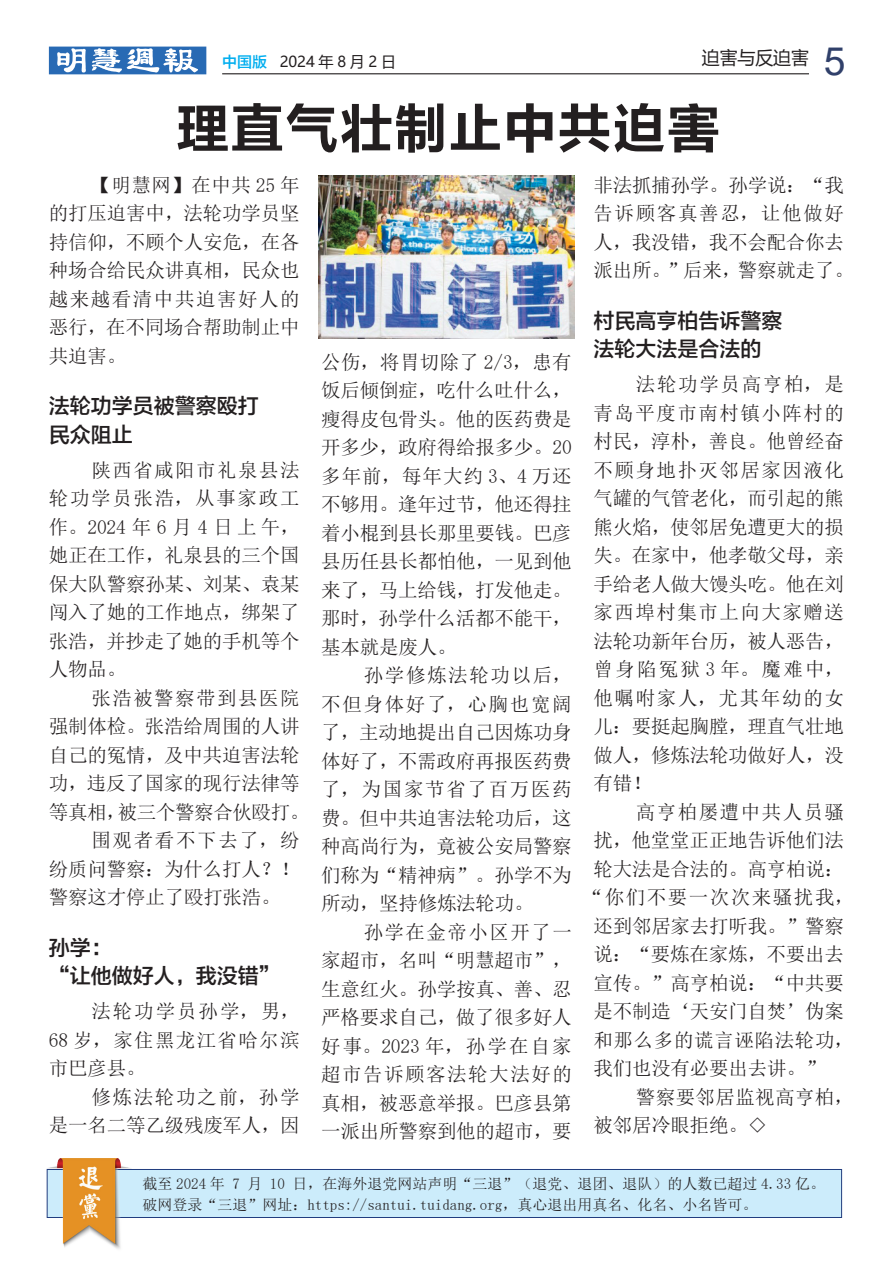
<style>
.page{position:relative;width:893px;height:1263px;background:#fff}
.page>*{position:absolute;margin:0;border:0;box-sizing:border-box;transform-origin:0 0}
.t1{font:54px "FZLTCHK GBK1 0";letter-spacing:.01em;color:#231f20}
.t2{font:39px "Arial";color:#30406a}
.t3{font:21px/28.5px "FZLTZHK GBK1 0";color:#231f20}
.t4{font:19.5px/28.5px "N Sim Sun";letter-spacing:-.01em;color:#231f20;text-align:justify}
.t5{font:19.5px "N Sim Sun";letter-spacing:.075em;color:#231f20}
.t6{font:19.5px "N Sim Sun";letter-spacing:.08em;color:#231f20}
.t7{font:19.5px "N Sim Sun";letter-spacing:.035em;color:#231f20}
.t8{font:19.5px "N Sim Sun";letter-spacing:.02em;color:#231f20}
.t9{font:19.5px "N Sim Sun";letter-spacing:.085em;color:#231f20}
.t10{font:18px "Microsoft Ya Hei";letter-spacing:-.01em;color:#231f20}
.t11{font:15px/21px "Sim Sun";color:#231f20}
.t12{font:15px "Microsoft Ya Hei";color:#231f20}
.s1{font-family:"FZLTZHK GBK1 0";color:#00aeef}
</style>
<div class="page">
<hr style="left:222px;top:73px;width:587px;height:1px;background:#231f20">
<svg style="left:49px;top:47px;width:157px;height:27px"></svg>
<div style="left:47px;top:1169px;width:795px;height:49px;background:#ccecfb;border:1px solid #213d7f"></div>
<img style="left:47px;top:1159px;width:84px;height:90px">
<img style="left:319px;top:175px;width:255px;height:163px">
<p class="t12" style="left:222px;top:51px;width:176px"><span class="s1">中国版</span> 2024 年 8 月 2 日</p>
<h2 class="t2" style="left:824px;top:34px;width:23px">5</h2>
<p class="t10" style="left:702px;top:46px;width:109px">迫害与反迫害</p>
<h1 class="t1" style="left:176px;top:99px;width:546px">理直气壮制止中共迫害</h1>
<p class="t4" style="left:49px;top:170px;width:252px;text-indent:43px">【明慧网】在中共 25 年的打压迫害中，法轮功学员坚持信仰，不顾个人安危，在各种场合给民众讲真相，民众也越来越看清中共迫害好人的恶行，在不同场合帮助制止中共迫害。</p>
<p class="t3" style="left:49px;top:392px;width:233px">法轮功学员被警察殴打　民众阻止</p>
<p class="t4" style="left:49px;top:455px;width:252px;text-indent:43px">陕西省咸阳市礼泉县法轮功学员张浩，从事家政工作。2024年6月4日上午，她正在工作，礼泉县的三个国保大队警察孙某、刘某、袁某闯入了她的工作地点，绑架了张浩，并抄走了她的手机等个人物品。</p>
<p class="t5" style="left:91px;top:688px;width:210px">张浩被警察带到县医院</p>
<p class="t4" style="left:49px;top:712px;width:252px">强制体检。张浩给周围的人讲</p>
<p class="t4" style="left:49px;top:740px;width:252px">自己的冤情，及中共迫害法轮</p>
<p class="t4" style="left:49px;top:769px;width:252px">功，违反了国家的现行法律等</p>
<p class="t4" style="left:49px;top:797px;width:262px">等真相，被三个警察合伙殴打。</p>
<p class="t9" style="left:91px;top:830px;width:210px">围观者看不下去了，纷</p>
<p class="t4" style="left:49px;top:854px;width:252px">纷质问警察：为什么打人？！</p>
<p class="t4" style="left:49px;top:883px;width:233px">警察这才停止了殴打张浩。</p>
<p class="t3" style="left:49px;top:934px;width:233px">孙学：<br>“让他做好人，我没错”</p>
<p class="t4" style="left:49px;top:997px;width:252px;text-indent:43px">法轮功学员孙学，男，68 岁，家住黑龙江省哈尔滨市巴彦县。</p>
<p class="t4" style="left:49px;top:1082px;width:252px;text-align:right">修炼法轮功之前，孙学<br>是一名二等乙级残废军人，因</p>
<p class="t4" style="left:321px;top:347px;width:252px">公伤，将胃切除了 2/3，患有饭后倾倒症，吃什么吐什么，瘦得皮包骨头。他的医药费是开多少，政府得给报多少。20多年前，每年大约 3、4 万还不够用。逢年过节，他还得拄着小棍到县长那里要钱。巴彦县历任县长都怕他，一见到他来了，马上给钱，打发他走。那时，孙学什么活都不能干，基本就是废人。</p>
<p class="t4" style="left:321px;top:661px;width:252px;text-indent:43px">孙学修炼法轮功以后，不但身体好了，心胸也宽阔了，主动地提出自己因炼功身体好了，不需政府再报医药费了，为国家节省了百万医药费。但中共迫害法轮功后，这种高尚行为，竟被公安局警察们称为“精神病”。孙学不为所动，坚持修炼法轮功。</p>
<p class="t4" style="left:321px;top:918px;width:252px;text-indent:43px">孙学在金帝小区开了一家超市，名叫“明慧超市”，生意红火。孙学按真、善、忍严格要求自己，做了很多好人好事。2023 年，孙学在自家超市告诉顾客法轮大法好的真相，被恶意举报。巴彦县第一派出所警察到他的超市，要</p>
<p class="t4" style="left:593px;top:171px;width:262px;text-align:left">非法抓捕孙学。孙学说：“我告诉顾客真善忍，让他做好人，我没错，我不会配合你去派出所。”后来，警察就走了。</p>
<p class="t3" style="left:593px;top:307px;width:190px">村民高亨柏告诉警察法轮大法是合法的</p>
<p class="t4" style="left:593px;top:370px;width:252px;text-indent:43px">法轮功学员高亨柏，是青岛平度市南村镇小阵村的村民，淳朴，善良。他曾经奋不顾身地扑灭邻居家因液化气罐的气管老化，而引起的熊熊火焰，使邻居免遭更大的损失。在家中，他孝敬父母，亲手给老人做大馒头吃。他在刘家西埠村集市上向大家赠送法轮功新年台历，被人恶告，曾身陷冤狱 3 年。魔难中，他嘱咐家人，尤其年幼的女儿：要挺起胸膛，理直气壮地做人，修炼法轮功做好人，没有错！</p>
<p class="t5" style="left:636px;top:802px;width:210px">高亨柏屡遭中共人员骚</p>
<p class="t4" style="left:593px;top:826px;width:252px">扰，他堂堂正正地告诉他们法</p>
<p class="t4" style="left:593px;top:854px;width:252px">轮大法是合法的。高亨柏说：</p>
<p class="t6" style="left:584px;top:887px;width:272px">“你们不要一次次来骚扰我，</p>
<p class="t4" style="left:593px;top:911px;width:252px">还到邻居家去打听我。”警察</p>
<p class="t4" style="left:593px;top:940px;width:252px">说：“要炼在家炼，不要出去</p>
<p class="t4" style="left:593px;top:969px;width:252px">宣传。”高亨柏说：“中共要</p>
<p class="t4" style="left:593px;top:997px;width:252px">是不制造‘天安门自焚’伪案</p>
<p class="t7" style="left:593px;top:1030px;width:262px">和那么多的谎言诬陷法轮功，</p>
<p class="t4" style="left:593px;top:1054px;width:233px">我们也没有必要出去讲。”</p>
<p class="t8" style="left:636px;top:1087px;width:219px">警察要邻居监视高亨柏，</p>
<p class="t4" style="left:593px;top:1111px;width:175px">被邻居冷眼拒绝。◇</p>
<p class="t11" style="left:142px;top:1173px;width:684px">截至 2024 年 7 月 10 日，在海外退党网站声明“三退”（退党、退团、退队）的人数已超过 4.33 亿。破网登录“三退”网址：https://santui.tuidang.org，真心退出用真名、化名、小名皆可。</p>
</div>
